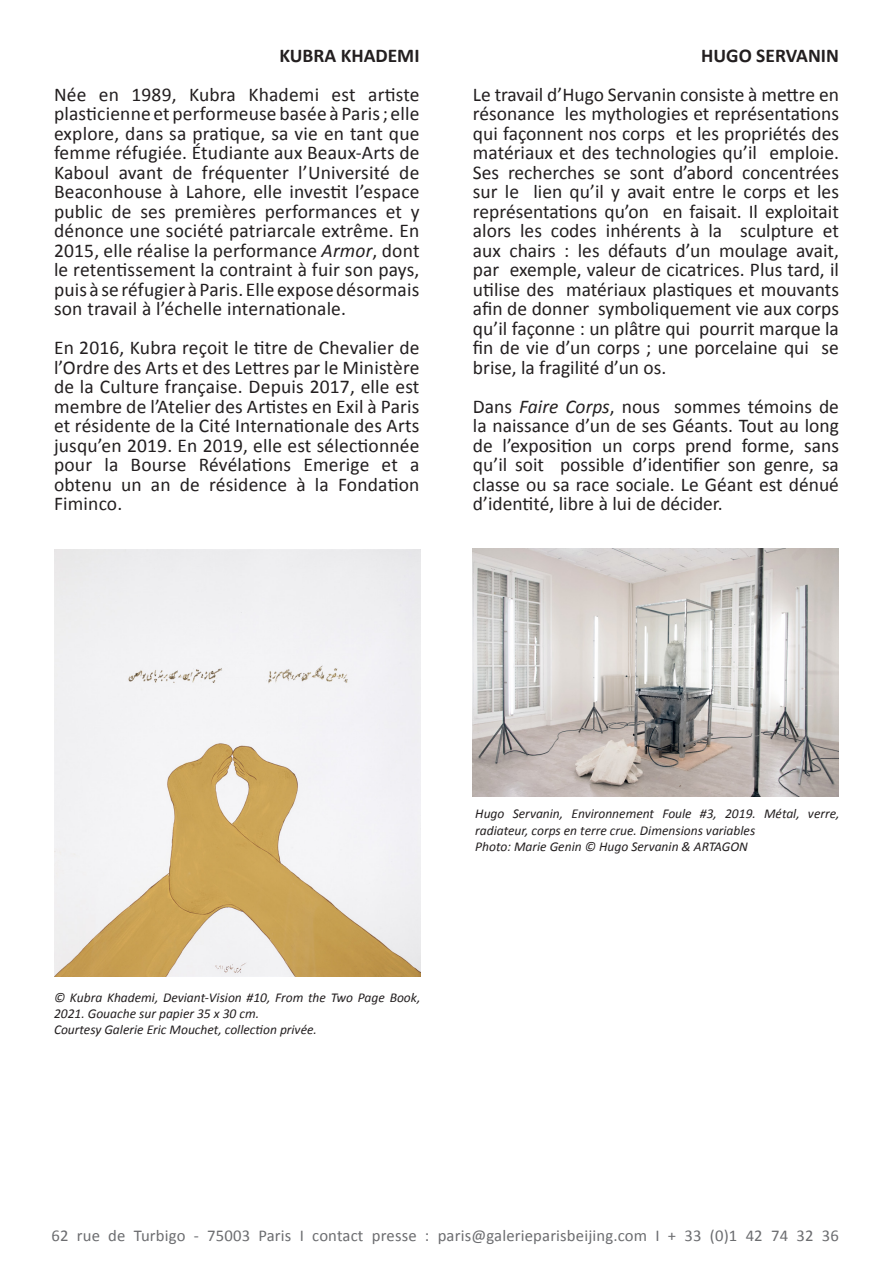
<style>
.page{position:relative;width:893px;height:1263px;background:#fff}
.page>*{position:absolute;margin:0;border:0;box-sizing:border-box;transform-origin:0 0}
.t1{font:19.5px/19.5px "Calibri";color:#231f20;text-align:justify}
.t2{font:700 19.5px "Calibri";color:#231f20}
.t3{font:16.5px "Calibri";letter-spacing:.01em;color:#6c6d70}
.t4{font:italic 13.5px/16.2px "Calibri";color:#231f20}
.s1{font-style:italic}
</style>
<div class="page">
<img style="left:473px;top:549px;width:365px;height:247px">
<img style="left:54px;top:550px;width:366px;height:426px">
<p class="t2" style="left:279px;top:43px;width:142px">KUBRA KHADEMI</p>
<p class="t1" style="left:54px;top:85px;width:367px">Née en 1989, Kubra Khademi est artiste plasticienne et performeuse basée à Paris ; elle explore, dans sa pratique, sa vie en tant que femme réfugiée. Étudiante aux Beaux-Arts de Kaboul avant de fréquenter l’Université de Beaconhouse à Lahore, elle investit l’espace public de ses premières performances et y dénonce une société patriarcale extrême. En 2015, elle réalise la performance <span class="s1">Armor</span>, dont le retentissement la contraint à fuir son pays, puis à se réfugier à Paris. Elle expose désormais son travail à l’échelle internationale.</p>
<p class="t1" style="left:54px;top:338px;width:367px">En 2016, Kubra reçoit le titre de Chevalier de l’Ordre des Arts et des Lettres par le Ministère de la Culture française. Depuis 2017, elle est membre de l’Atelier des Artistes en Exil à Paris et résidente de la Cité Internationale des Arts jusqu’en 2019. En 2019, elle est sélectionnée pour la Bourse Révélations Emerige et a obtenu un an de résidence à la Fondation Fiminco.</p>
<p class="t2" style="left:701px;top:43px;width:139px">HUGO SERVANIN</p>
<p class="t1" style="left:473px;top:85px;width:368px">Le travail d’Hugo Servanin consiste à mettre en résonance les mythologies et représentations qui façonnent nos corps et les propriétés des matériaux et des technologies qu’il emploie.<br>Ses recherches se sont d’abord concentrées sur le lien qu’il y avait entre le corps et les représentations qu’on en faisait. Il exploitait alors les codes inhérents à la sculpture et aux chairs : les défauts d’un moulage avait, par exemple, valeur de cicatrices. Plus tard, il utilise des matériaux plastiques et mouvants afin de donner symboliquement vie aux corps qu’il façonne : un plâtre qui pourrit marque la fin de vie d’un corps ; une porcelaine qui se brise, la fragilité d’un os.</p>
<p class="t1" style="left:473px;top:397px;width:367px">Dans <span class="s1">Faire Corps</span>, nous sommes témoins de la naissance d’un de ses Géants. Tout au long de l’exposition un corps prend forme, sans qu’il soit possible d’identifier son genre, sa classe ou sa race sociale. Le Géant est dénué d’identité, libre à lui de décider.</p>
<p class="t4" style="left:54px;top:988px;width:368px">© Kubra Khademi, Deviant-Vision #10, From the Two Page Book,<br>2021. Gouache sur papier 35 x 30 cm.</p>
<p class="t4" style="left:54px;top:1021px;width:264px">Courtesy Galerie Eric Mouchet, collection privée.</p>
<p class="t4" style="left:475px;top:805px;width:366px">Hugo Servanin, Environnement Foule #3, 2019. Métal, verre, radiateur, corps en terre crue. Dimensions variables</p>
<p class="t4" style="left:475px;top:838px;width:274px">Photo: Marie Genin © Hugo Servanin &amp; ARTAGON</p>
<p class="t3" style="left:51px;top:1225px;width:789px">62 rue de Turbigo - 75003 Paris I contact presse : paris@galerieparisbeijing.com I + 33 (0)1 42 74 32 36</p>
</div>
